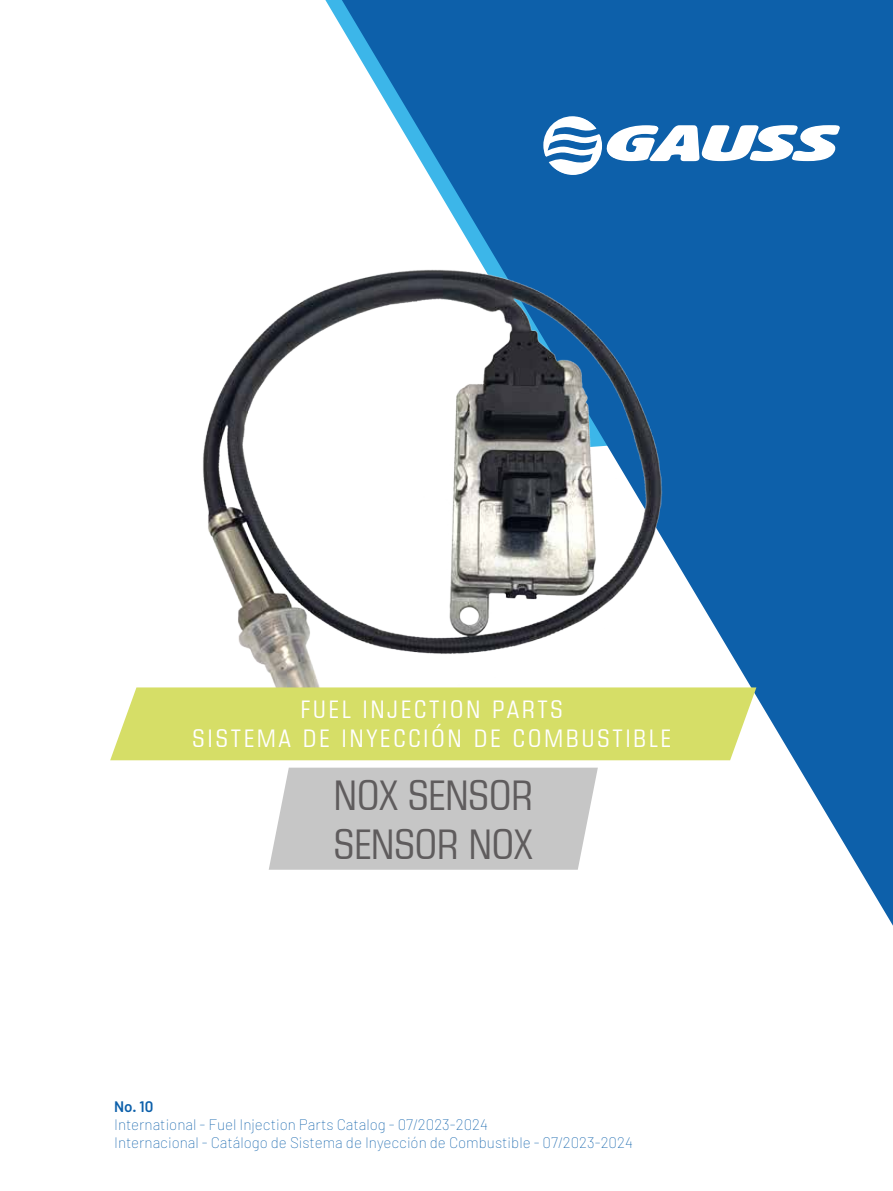
<style>
.page{position:relative;width:893px;height:1191px;background:#fff}
.page>*{position:absolute;margin:0;border:0;box-sizing:border-box;transform-origin:0 0}
.t1{font:condensed 41.1px/48.6px "Square 721 BT";color:#5f5c5d}
.t2{font:condensed 24.3px/29.2px "Square 721 BT";letter-spacing:.13em;color:#fff;text-align:center}
.t3{font:100 15.15px/18.3px "Barlow";color:#0d60aa}
.t4{font:600 15.15px "Barlow";color:#0d60aa}
</style>
<div class="page">
<svg style="left:334px;top:0;width:559px;height:926px;fill:#0d60aa"></svg>
<svg style="left:543px;top:116px;width:297px;height:59px"></svg>
<img style="left:203px;top:238px;width:487px;height:449px">
<div style="left:110px;top:687px;width:646px;height:73px;background:#d6de67"></div>
<svg style="left:269px;top:767px;width:329px;height:102px;background:#c9c9c9"></svg>
<h2 class="t2" style="left:193px;top:694px;width:480px">FUEL INJECTION PARTS<br>SISTEMA DE INYECCIÓN DE COMBUSTIBLE</h2>
<h1 class="t1" style="left:334px;top:771px;width:200px">NOX SENSOR<br>SENSOR NOX</h1>
<p class="t4" style="left:114px;top:1097px;width:41px">No. 10</p>
<p class="t3" style="left:114px;top:1115px;width:520px">International - Fuel Injection Parts Catalog - 07/2023-2024<br>Internacional - Catálogo de Sistema de Inyección de Combustible - 07/2023-2024</p>
</div>
